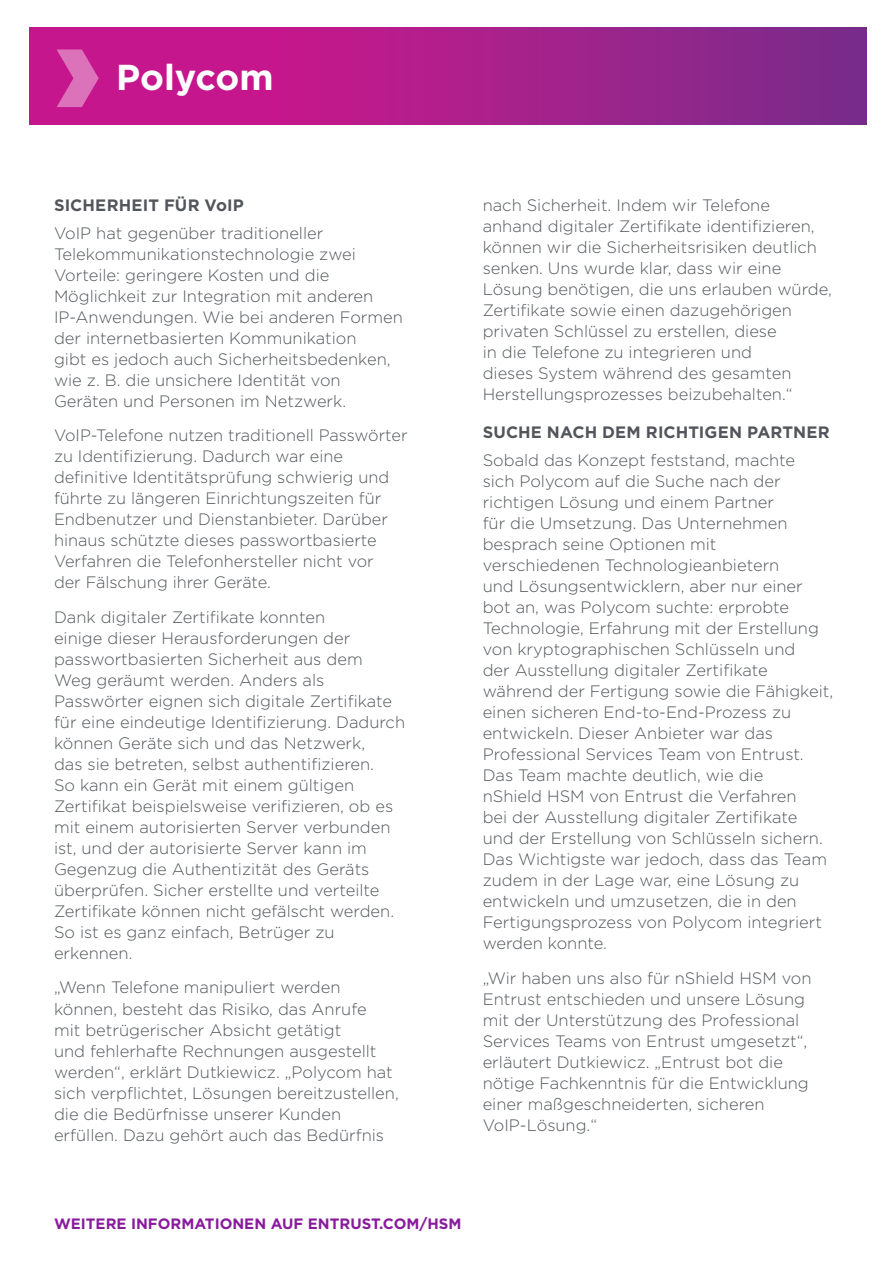
<style>
.page{position:relative;width:893px;height:1263px;background:#fff}
.page>*{position:absolute;margin:0;border:0;box-sizing:border-box;transform-origin:0 0}
.Company_Name{font:700 36px "Gotham";letter-spacing:-.005em;color:#fff}
.Body_copy{font:300 16.5px/21px "Gotham";color:#52555b}
.header_1{font:700 16.5px "Gotham";letter-spacing:.01em;color:#52555b}
.CTA_URL_front{font:700 15px "Gotham";color:#881b9c}
</style>
<div class="page">
<svg style="left:30px;top:27px;width:837px;height:98px;background:#a91f8b"></svg>
<svg style="left:57px;top:50px;width:42px;height:57px;background:#d34da8"></svg>
<p class="Company_Name" style="left:116px;top:54px;width:159px">Polycom</p>
<p class="header_1" style="left:54px;top:194px;width:191px">SICHERHEIT FÜR VoIP</p>
<p class="Body_copy" style="left:54px;top:222px;width:350px">VoIP hat gegenüber traditioneller Telekommunikationstechnologie zwei Vorteile: geringere Kosten und die Möglichkeit zur Integration mit anderen IP-Anwendungen. Wie bei anderen Formen der internetbasierten Kommunikation<br>gibt es jedoch auch Sicherheitsbedenken, wie z. B. die unsichere Identität von Geräten und Personen im Netzwerk.</p>
<p class="Body_copy" style="left:54px;top:425px;width:355px">VoIP-Telefone nutzen traditionell Passwörter zu Identifizierung. Dadurch war eine definitive Identitätsprüfung schwierig und führte zu längeren Einrichtungszeiten für Endbenutzer und Dienstanbieter. Darüber hinaus schützte dieses passwortbasierte Verfahren die Telefonhersteller nicht vor<br>der Fälschung ihrer Geräte.</p>
<p class="Body_copy" style="left:54px;top:606px;width:353px">Dank digitaler Zertifikate konnten<br>einige dieser Herausforderungen der passwortbasierten Sicherheit aus dem<br>Weg geräumt werden. Anders als Passwörter eignen sich digitale Zertifikate für eine eindeutige Identifizierung. Dadurch können Geräte sich und das Netzwerk,<br>das sie betreten, selbst authentifizieren.<br>So kann ein Gerät mit einem gültigen Zertifikat beispielsweise verifizieren, ob es mit einem autorisierten Server verbunden ist, und der autorisierte Server kann im Gegenzug die Authentizität des Geräts überprüfen. Sicher erstellte und verteilte Zertifikate können nicht gefälscht werden.<br>So ist es ganz einfach, Betrüger zu erkennen.</p>
<p class="Body_copy" style="left:54px;top:977px;width:346px">„Wenn Telefone manipuliert werden können, besteht das Risiko, das Anrufe<br>mit betrügerischer Absicht getätigt<br>und fehlerhafte Rechnungen ausgestellt werden“, erklärt Dutkiewicz. „Polycom hat sich verpflichtet, Lösungen bereitzustellen, die die Bedürfnisse unserer Kunden erfüllen. Dazu gehört auch das Bedürfnis</p>
<p class="Body_copy" style="left:483px;top:194px;width:351px">nach Sicherheit. Indem wir Telefone anhand digitaler Zertifikate identifizieren, können wir die Sicherheitsrisiken deutlich senken. Uns wurde klar, dass wir eine Lösung benötigen, die uns erlauben würde, Zertifikate sowie einen dazugehörigen privaten Schlüssel zu erstellen, diese<br>in die Telefone zu integrieren und<br>dieses System während des gesamten Herstellungsprozesses beizubehalten.“</p>
<p class="header_1" style="left:483px;top:422px;width:349px">SUCHE NACH DEM RICHTIGEN PARTNER</p>
<p class="Body_copy" style="left:483px;top:449px;width:352px">Sobald das Konzept feststand, machte<br>sich Polycom auf die Suche nach der richtigen Lösung und einem Partner<br>für die Umsetzung. Das Unternehmen besprach seine Optionen mit verschiedenen Technologieanbietern<br>und Lösungsentwicklern, aber nur einer bot an, was Polycom suchte: erprobte Technologie, Erfahrung mit der Erstellung von kryptographischen Schlüsseln und<br>der Ausstellung digitaler Zertifikate während der Fertigung sowie die Fähigkeit, einen sicheren End-to-End-Prozess zu entwickeln. Dieser Anbieter war das Professional Services Team von Entrust.<br>Das Team machte deutlich, wie die<br>nShield HSM von Entrust die Verfahren<br>bei der Ausstellung digitaler Zertifikate<br>und der Erstellung von Schlüsseln sichern.<br>Das Wichtigste war jedoch, dass das Team zudem in der Lage war, eine Lösung zu entwickeln und umzusetzen, die in den Fertigungsprozess von Polycom integriert werden konnte.</p>
<p class="Body_copy" style="left:483px;top:967px;width:330px">„Wir haben uns also für nShield HSM von Entrust entschieden und unsere Lösung mit der Unterstützung des Professional Services Teams von Entrust umgesetzt“, erläutert Dutkiewicz. „Entrust bot die nötige Fachkenntnis für die Entwicklung einer maßgeschneiderten, sicheren VoIP-Lösung.“</p>
<p class="CTA_URL_front" style="left:54px;top:1214px;width:409px">WEITERE INFORMATIONEN AUF ENTRUST.COM/HSM</p>
</div>
